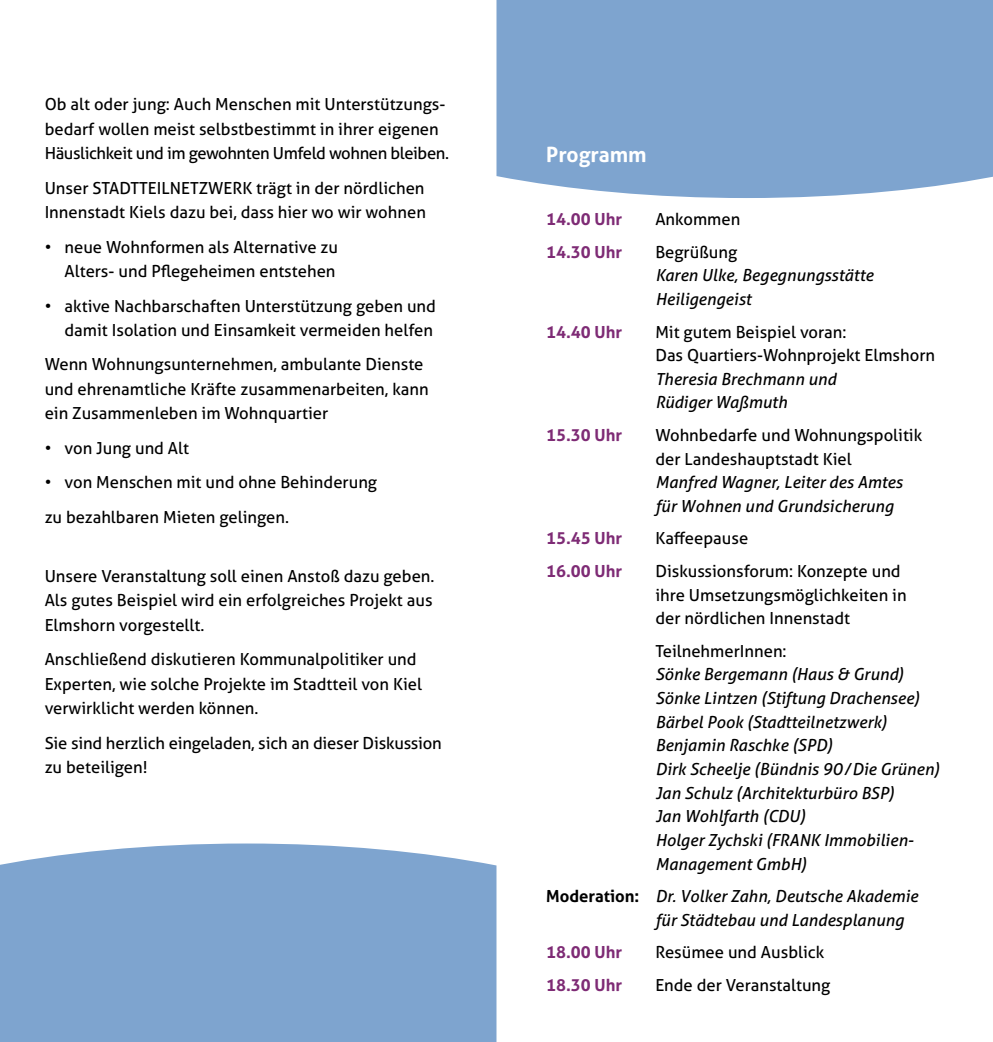
<style>
.page{position:relative;width:993px;height:1042px;background:#fff}
.page>*{position:absolute;margin:0;border:0;box-sizing:border-box;transform-origin:0 0}
.t1{font:700 21px "Aller";color:#fff}
.t2{font:16.62px/24.5px "Aller";color:#000}
.t3{font:italic 16.62px/23.6px "Aller";color:#000}
.t4{font:700 16.62px "Aller";color:#7e2b75}
.s1{font-weight:700;font-style:normal}
</style>
<div class="page">
<div style="left:496px;top:0;width:496px;height:198px;background:#7ea4cf"></div>
<div style="left:0;top:843px;width:496px;height:199px;background:#7ea4cf"></div>
<p class="t2" style="left:45px;top:92px;width:406px">Ob alt oder jung: Auch Menschen mit Unterstützungs&shy;bedarf wollen meist selbstbestimmt in ihrer eigenen<br>Häuslichkeit und im gewohnten Umfeld wohnen bleiben.</p>
<p class="t2" style="left:45px;top:175px;width:382px">Unser STADTTEILNETZWERK trägt in der nördlichen<br>Innenstadt Kiels dazu bei, dass hier wo wir wohnen</p>
<p class="t2" style="left:45px;top:234px;width:295px;text-align:right">• neue Wohnformen als Alternative zu<br>Alters- und Pflegeheimen entstehen</p>
<p class="t2" style="left:45px;top:293px;width:392px;text-align:right">• aktive Nachbarschaften Unterstützung geben und damit Isolation und Einsamkeit vermeiden helfen</p>
<p class="t2" style="left:45px;top:352px;width:385px">Wenn Wohnungsunternehmen, ambulante Dienste und ehrenamtliche Kräfte zusammenarbeiten, kann ein Zusammenleben im Wohnquartier</p>
<p class="t2" style="left:45px;top:436px;width:146px">• von Jung und Alt</p>
<p class="t2" style="left:45px;top:465px;width:334px;line-height:34.5px">• von Menschen mit und ohne Behinderung zu bezahlbaren Mieten gelingen.</p>
<p class="t2" style="left:45px;top:563px;width:391px">Unsere Veranstaltung soll einen Anstoß dazu geben.<br>Als gutes Beispiel wird ein erfolgreiches Projekt aus<br>Elmshorn vorgestellt.</p>
<p class="t2" style="left:45px;top:647px;width:379px">Anschließend diskutieren Kommunalpolitiker und<br>Experten, wie solche Projekte im Stadtteil von Kiel verwirklicht werden können.</p>
<p class="t2" style="left:45px;top:730px;width:398px">Sie sind herzlich eingeladen, sich an dieser Diskussion zu beteiligen!</p>
<p class="t1" style="left:546px;top:141px;width:102px">Programm</p>
<p class="t4" style="left:546px;top:209px;width:77px">14.00 Uhr</p>
<p class="t2" style="left:655px;top:207px;width:86px">Ankommen</p>
<p class="t4" style="left:546px;top:242px;width:77px">14.30 Uhr</p>
<p class="t2" style="left:655px;top:239px;width:83px">Begrüßung</p>
<p class="t3" style="left:655px;top:264px;width:219px">Karen Ulke, Begegnungsstätte<br>Heiligengeist</p>
<p class="t4" style="left:546px;top:321px;width:77px">14.40 Uhr</p>
<p class="t2" style="left:655px;top:320px;width:281px;line-height:23.6px">Mit gutem Beispiel voran:<br>Das Quartiers-Wohnprojekt Elmshorn</p>
<p class="t3" style="left:655px;top:367px;width:182px">Theresia Brechmann und<br>Rüdiger Waßmuth</p>
<p class="t4" style="left:546px;top:425px;width:77px">15.30 Uhr</p>
<p class="t2" style="left:655px;top:423px;width:268px;line-height:23.6px">Wohnbedarfe und Wohnungspolitik der Landeshauptstadt Kiel</p>
<p class="t3" style="left:655px;top:470px;width:249px">Manfred Wagner, Leiter des Amtes für Wohnen und Grundsicherung</p>
<p class="t4" style="left:546px;top:528px;width:77px">15.45 Uhr</p>
<p class="t2" style="left:655px;top:526px;width:94px">Kaffeepause</p>
<p class="t4" style="left:546px;top:561px;width:77px">16.00 Uhr</p>
<p class="t2" style="left:655px;top:559px;width:253px;line-height:23.6px">Diskussionsforum: Konzepte und ihre Umsetzungsmöglichkeiten in der nördlichen Innenstadt</p>
<p class="t2" style="left:655px;top:638px;width:133px">TeilnehmerInnen:</p>
<p class="t3" style="left:655px;top:663px;width:286px">Sönke Bergemann (Haus &amp; Grund)<br>Sönke Lintzen (Stiftung Drachensee)<br>Bärbel Pook (Stadtteilnetzwerk)<br>Benjamin Raschke (SPD)<br>Dirk Scheelje (Bündnis 90/Die Grünen)<br>Jan Schulz (Architekturbüro BSP)<br>Jan Wohlfarth (CDU)<br>Holger Zychski (FRANK Immobilien-<br>Management GmbH)</p>
<p class="t3" style="left:655px;top:884px;width:264px;text-indent:-109px"><span class="s1">Moderation:</span> Dr. Volker Zahn, Deutsche Akademie für Städtebau und Landesplanung</p>
<p class="t4" style="left:546px;top:942px;width:77px">18.00 Uhr</p>
<p class="t2" style="left:655px;top:940px;width:170px">Resümee und Ausblick</p>
<p class="t4" style="left:546px;top:974px;width:77px">18.30 Uhr</p>
<p class="t2" style="left:655px;top:972px;width:176px">Ende der Veranstaltung</p>
</div>
